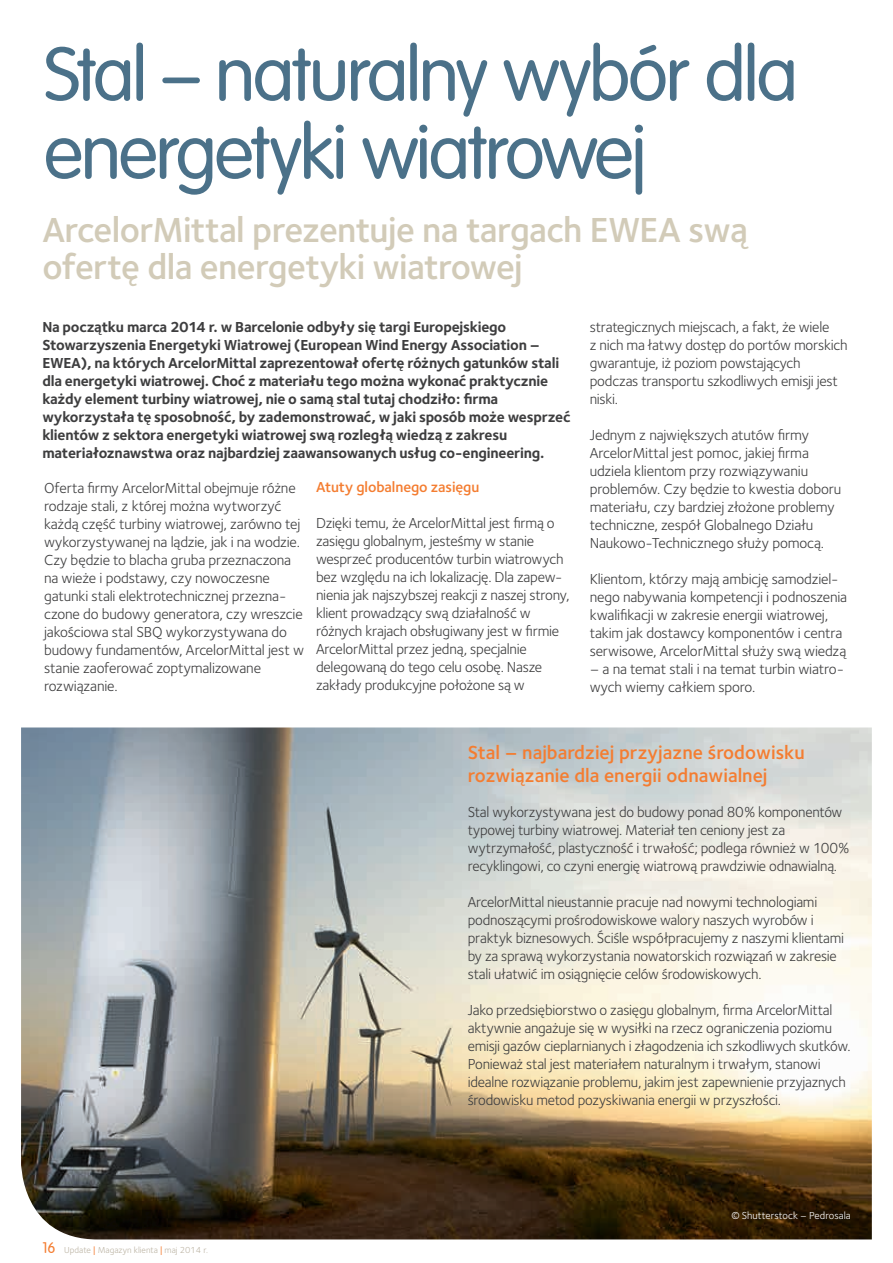
<style>
.page{position:relative;width:893px;height:1263px;background:#fff}
.page>*{position:absolute;margin:0;border:0;box-sizing:border-box;transform-origin:0 0}
.t1{font:300 75px/78px "VAG Rounded";letter-spacing:-.035em;color:#4b7189}
.t2{font:36px/37.5px "Foundry Sterling Demi CE";letter-spacing:-.02em;color:#d2cbb8}
.t3{font:19.5px/22.5px "Foundry Sterling Demi CE";color:#f47d31}
.t4{font:15px/18px "Foundry Sterling Book CE";letter-spacing:-.015em;color:#3e3e3f}
.t5{font:15px/18px "Foundry Sterling Bold CE";letter-spacing:-.015em;color:#3e3e3f}
.t6{font:15px "Foundry Sterling Demi CE";letter-spacing:-.005em;color:#f47d31}
.t7{font:10.5px "Foundry Sterling Book CE";color:#fff}
.t8{font:9px "Foundry Sterling Book CE";color:#bcb4a4}
.s1{font-family:"VAG Rounded";font-weight:300;font-size:15px;color:#f47d31}
.s2{font-size:12px;color:#f47d31}
</style>
<div class="page">
<img style="left:21px;top:728px;width:850px;height:511px">
<h1 class="t1" style="left:44px;top:38px;width:755px">Stal – naturalny wybór dla energetyki wiatrowej</h1>
<h2 class="t2" style="left:42px;top:214px;width:707px">ArcelorMittal prezentuje na targach EWEA swą ofertę dla energetyki wiatrowej</h2>
<p class="t5" style="left:42px;top:319px;width:529px">Na początku marca 2014 r. w Barcelonie odbyły się targi Europejskiego Stowarzyszenia Energetyki Wiatrowej (European Wind Energy Association – EWEA), na których ArcelorMittal zaprezentował ofertę różnych gatunków stali dla energetyki wiatrowej. Choć z materiału tego można wykonać praktycznie każdy element turbiny wiatrowej, nie o samą stal tutaj chodziło: firma wykorzystała tę sposobność, by zademonstrować, w jaki sposób może wesprzeć klientów z sektora energetyki wiatrowej swą rozległą wiedzą z zakresu materiałoznawstwa oraz najbardziej zaawansowanych usług co-engineering.</p>
<p class="t4" style="left:44px;top:480px;width:261px">Oferta firmy ArcelorMittal obejmuje różne rodzaje stali, z której można wytworzyć każdą część turbiny wiatrowej, zarówno tej wykorzystywanej na lądzie, jak i na wodzie.<br>Czy będzie to blacha gruba przeznaczona na wieże i podstawy, czy nowoczesne gatunki stali elektrotechnicznej przezna&shy;czone do budowy generatora, czy wreszcie jakościowa stal SBQ wykorzystywana do budowy fundamentów, ArcelorMittal jest w stanie zaoferować zoptymalizowane rozwiązanie.</p>
<p class="t6" style="left:316px;top:481px;width:165px">Atuty globalnego zasięgu</p>
<p class="t4" style="left:589px;top:319px;width:259px">strategicznych miejscach, a fakt, że wiele<br>z nich ma łatwy dostęp do portów morskich gwarantuje, iż poziom powstających podczas transportu szkodliwych emisji jest niski.</p>
<p class="t4" style="left:589px;top:427px;width:253px">Jednym z największych atutów firmy ArcelorMittal jest pomoc, jakiej firma udziela klientom przy rozwiązywaniu problemów. Czy będzie to kwestia doboru materiału, czy bardziej złożone problemy techniczne, zespół Globalnego Działu Naukowo-Technicznego służy pomocą.</p>
<p class="t4" style="left:589px;top:571px;width:259px">Klientom, którzy mają ambicję samodziel&shy;nego nabywania kompetencji i podnoszenia kwalifikacji w zakresie energii wiatrowej, takim jak dostawcy komponentów i centra serwisowe, ArcelorMittal służy swą wiedzą</p>
<p class="t4" style="left:589px;top:661px;width:256px">– a na temat stali i na temat turbin wiatro&shy;wych wiemy całkiem sporo.</p>
<p class="t4" style="left:316px;top:515px;width:255px">Dzięki temu, że ArcelorMittal jest firmą o zasięgu globalnym, jesteśmy w stanie wesprzeć producentów turbin wiatrowych bez względu na ich lokalizację. Dla zapew&shy;nienia jak najszybszej reakcji z naszej strony, klient prowadzący swą działalność w różnych krajach obsługiwany jest w firmie ArcelorMittal przez jedną, specjalnie delegowaną do tego celu osobę. Nasze zakłady produkcyjne położone są w</p>
<h3 class="t3" style="left:468px;top:743px;width:338px">Stal – najbardziej przyjazne środowisku rozwiązanie dla energii odnawialnej</h3>
<p class="t4" style="left:468px;top:805px;width:383px">Stal wykorzystywana jest do budowy ponad 80% komponentów typowej turbiny wiatrowej. Materiał ten ceniony jest za wytrzymałość, plastyczność i trwałość; podlega również w 100% recyklingowi, co czyni energię wiatrową prawdziwie odnawialną.</p>
<p class="t4" style="left:468px;top:895px;width:378px">ArcelorMittal nieustannie pracuje nad nowymi technologiami podnoszącymi prośrodowiskowe walory naszych wyrobów i praktyk biznesowych. Ściśle współpracujemy z naszymi klientami by za sprawą wykorzystania nowatorskich rozwiązań w zakresie stali ułatwić im osiągnięcie celów środowiskowych.</p>
<p class="t4" style="left:468px;top:1003px;width:384px">Jako przedsiębiorstwo o zasięgu globalnym, firma ArcelorMittal aktywnie angażuje się w wysiłki na rzecz ograniczenia poziomu emisji gazów cieplarnianych i złagodzenia ich szkodliwych skutków.<br>Ponieważ stal jest materiałem naturalnym i trwałym, stanowi idealne rozwiązanie problemu, jakim jest zapewnienie przyjaznych środowisku metod pozyskiwania energii w przyszłości.</p>
<p class="t8" style="left:42px;top:1247px;width:167px"><span class="s1">16</span> Update <span class="s2">l</span> Magazyn klienta <span class="s2">l</span> maj 2014 r.</p>
<p class="t7" style="left:731px;top:1211px;width:121px">© Shutterstock – Pedrosala</p>
</div>
